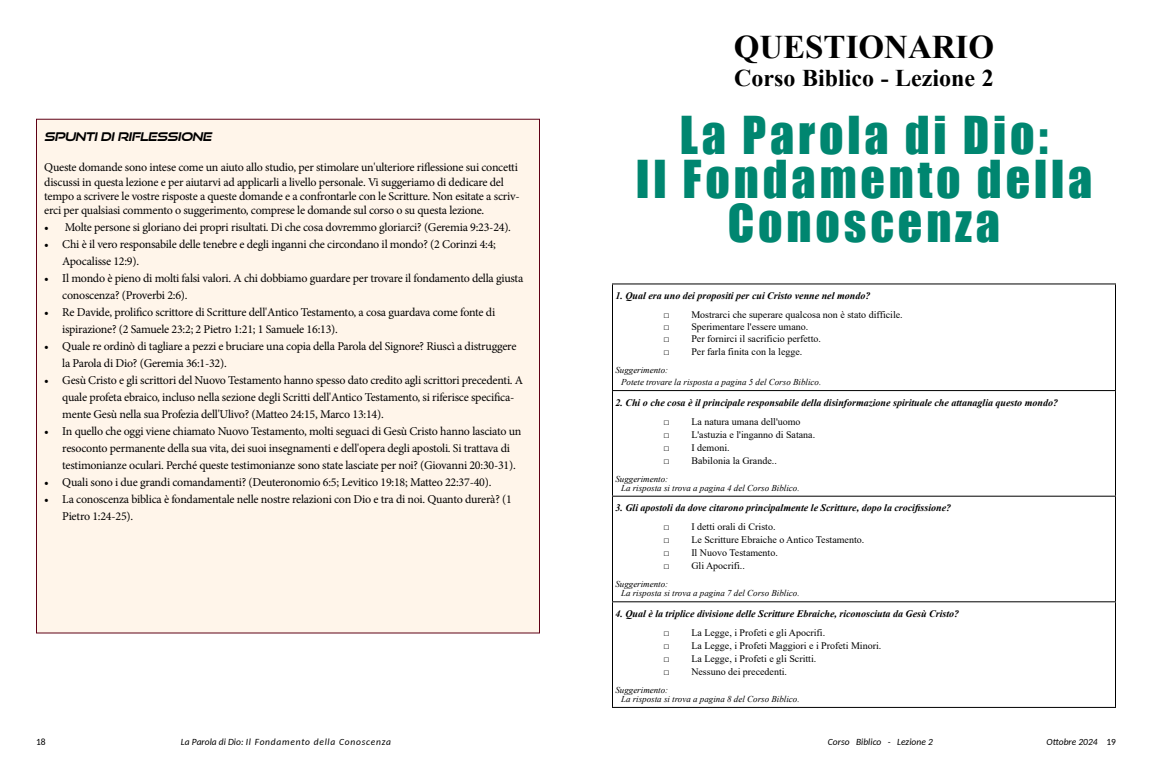
<style>
.page{position:relative;width:1152px;height:774px;background:#fff}
.page>*{position:absolute;margin:0;border:0;box-sizing:border-box;transform-origin:0 0}
.t1{font:48px/44px "Impact";letter-spacing:.08em;color:#008670;text-align:center}
.t2{font:700 33px "Times New Roman";color:#000}
.t3{font:700 24px "Times New Roman";color:#000}
.t4{font:12px/17px "Minion Pro";letter-spacing:-.02em;color:#000}
.t5{font:italic 700 12px "Good Times Rg";letter-spacing:-.02em;color:#000}
.t6{font:10px "Times New Roman";color:#000}
.t7{font:italic 700 10px "Times New Roman";color:#000}
.t8{font:italic 9.5px "Carlito";letter-spacing:.08em;color:#000}
.t9{font:italic 9.5px "Carlito";color:#000}
.t10{font:9.5px "Carlito";color:#000}
.t11{font:italic 9px/9px "Times New Roman";color:#000}
.s1{font-style:normal}
</style>
<div class="page">
<div style="left:36px;top:119px;width:504px;height:515px;background:#fff5ea;border:1px solid #5e0015"></div>
<hr style="left:612px;top:283px;width:504px;height:1px;background:#000">
<hr style="left:612px;top:284px;width:1px;height:106px;background:#000">
<hr style="left:1115px;top:284px;width:1px;height:106px;background:#000">
<hr style="left:612px;top:390px;width:504px;height:1px;background:#000">
<hr style="left:612px;top:391px;width:1px;height:105px;background:#000">
<hr style="left:1115px;top:391px;width:1px;height:105px;background:#000">
<hr style="left:612px;top:496px;width:504px;height:1px;background:#000">
<hr style="left:612px;top:497px;width:1px;height:104px;background:#000">
<hr style="left:1115px;top:497px;width:1px;height:104px;background:#000">
<hr style="left:612px;top:601px;width:504px;height:1px;background:#000">
<hr style="left:612px;top:602px;width:1px;height:105px;background:#000">
<hr style="left:1115px;top:602px;width:1px;height:105px;background:#000">
<hr style="left:612px;top:707px;width:504px;height:1px;background:#000">
<p class="t5" style="left:44px;top:130px;width:169px">SPUNTI DI RIFLESSIONE</p>
<p class="t4" style="left:44px;top:160px;width:477px;line-height:14.4px">Queste domande sono intese come un aiuto allo studio, per stimolare un'ulteriore riflessione sui concetti discussi in questa lezione e per aiutarvi ad applicarli a livello personale. Vi suggeriamo di dedicare del tempo a scrivere le vostre risposte a queste domande e a confrontarle con le Scritture. Non esitate a scriv&shy;erci per qualsiasi commento o suggerimento, comprese le domande sul corso o su questa lezione.</p>
<p class="t4" style="left:44px;top:219px;width:468px">• Molte persone si gloriano dei propri risultati. Di che cosa dovremmo gloriarci? (Geremia 9:23-24).</p>
<p class="t4" style="left:62px;top:236px;width:435px;text-indent:-18px">• Chi è il vero responsabile delle tenebre e degli inganni che circondano il mondo? (2 Corinzi 4:4;<br>Apocalisse 12:9).</p>
<p class="t4" style="left:62px;top:270px;width:463px;text-indent:-18px">• Il mondo è pieno di molti falsi valori. A chi dobbiamo guardare per trovare il fondamento della giusta conoscenza? (Proverbi 2:6).</p>
<p class="t4" style="left:62px;top:304px;width:435px;text-indent:-18px">• Re Davide, prolifico scrittore di Scritture dell'Antico Testamento, a cosa guardava come fonte di ispirazione? (2 Samuele 23:2; 2 Pietro 1:21; 1 Samuele 16:13).</p>
<p class="t4" style="left:62px;top:338px;width:456px;text-indent:-18px">• Quale re ordinò di tagliare a pezzi e bruciare una copia della Parola del Signore? Riuscì a distruggere la Parola di Dio? (Geremia 36:1-32).</p>
<p class="t4" style="left:62px;top:372px;width:462px;text-indent:-18px">• Gesù Cristo e gli scrittori del Nuovo Testamento hanno spesso dato credito agli scrittori precedenti. A quale profeta ebraico, incluso nella sezione degli Scritti dell'Antico Testamento, si riferisce specifica&shy;mente Gesù nella sua Profezia dell'Ulivo? (Matteo 24:15, Marco 13:14).</p>
<p class="t4" style="left:62px;top:423px;width:461px;text-indent:-18px">• In quello che oggi viene chiamato Nuovo Testamento, molti seguaci di Gesù Cristo hanno lasciato un resoconto permanente della sua vita, dei suoi insegnamenti e dell'opera degli apostoli. Si trattava di testimonianze oculari. Perché queste testimonianze sono state lasciate per noi? (Giovanni 20:30-31).</p>
<p class="t4" style="left:44px;top:474px;width:449px">• Quali sono i due grandi comandamenti? (Deuteronomio 6:5; Levitico 19:18; Matteo 22:37-40).</p>
<p class="t4" style="left:62px;top:491px;width:451px;text-indent:-18px">• La conoscenza biblica è fondamentale nelle nostre relazioni con Dio e tra di noi. Quanto durerà? (1<br>Pietro 1:24-25).</p>
<h2 class="t2" style="left:734px;top:24px;width:262px">QUESTIONARIO</h2>
<h3 class="t3" style="left:734px;top:61px;width:261px">Corso Biblico - Lezione 2</h3>
<h1 class="t1" style="left:636px;top:112px;width:458px">La Parola di Dio:<br>Il Fondamento della<br>Conoscenza</h1>
<p class="t7" style="left:615px;top:289px;width:257px">1. Qual era uno dei propositi per cui Cristo venne nel mondo?</p>
<p class="t6" style="left:663px;top:308px;width:241px">□ Mostrarci che superare qualcosa non è stato difficile.</p>
<p class="t6" style="left:663px;top:320px;width:147px">□ Sperimentare l'essere umano.</p>
<p class="t6" style="left:663px;top:332px;width:159px">□ Per fornirci il sacrificio perfetto.</p>
<p class="t6" style="left:663px;top:345px;width:141px">□ Per farla finita con la legge.</p>
<p class="t11" style="left:621px;top:364px;width:202px;line-height:12px;text-indent:-6px">Suggerimento:<br>Potete trovare la risposta a pagina 5 del Corso Biblico.</p>
<p class="t7" style="left:615px;top:396px;width:444px">2. Chi o che cosa è il principale responsabile della disinformazione spirituale che attanaglia questo mondo?</p>
<p class="t6" style="left:663px;top:414px;width:139px">□ La natura umana dell'uomo</p>
<p class="t6" style="left:663px;top:427px;width:153px">□ L'astuzia e l'inganno di Satana.</p>
<p class="t6" style="left:663px;top:440px;width:68px">□ I demoni.</p>
<p class="t6" style="left:663px;top:453px;width:115px">□ Babilonia la Grande..</p>
<p class="t11" style="left:621px;top:474px;width:180px;text-indent:-6px">Suggerimento:<br>La risposta si trova a pagina 4 del Corso Biblico.</p>
<p class="t7" style="left:615px;top:501px;width:337px">3. Gli apostoli da dove citarono principalmente le Scritture, dopo la crocifissione?</p>
<p class="t6" style="left:663px;top:520px;width:114px">□ I detti orali di Cristo.</p>
<p class="t6" style="left:663px;top:533px;width:202px">□ Le Scritture Ebraiche o Antico Testamento.</p>
<p class="t6" style="left:663px;top:546px;width:116px">□ Il Nuovo Testamento.</p>
<p class="t6" style="left:663px;top:559px;width:83px">□ Gli Apocrifi..</p>
<p class="t11" style="left:621px;top:579px;width:180px;text-indent:-6px">Suggerimento:<br>La risposta si trova a pagina 7 del Corso Biblico.</p>
<p class="t7" style="left:615px;top:607px;width:345px">4. Qual è la triplice divisione delle Scritture Ebraiche, riconosciuta da Gesù Cristo?</p>
<p class="t6" style="left:663px;top:625px;width:163px">□ La Legge, i Profeti e gli Apocrifi.</p>
<p class="t6" style="left:663px;top:638px;width:219px">□ La Legge, i Profeti Maggiori e i Profeti Minori.</p>
<p class="t6" style="left:663px;top:651px;width:154px">□ La Legge, i Profeti e gli Scritti.</p>
<p class="t6" style="left:663px;top:664px;width:125px">□ Nessuno dei precedenti.</p>
<p class="t11" style="left:621px;top:685px;width:180px;text-indent:-6px">Suggerimento:<br>La risposta si trova a pagina 8 del Corso Biblico.</p>
<p class="t10" style="left:36px;top:736px;width:11px">18</p>
<p class="t8" style="left:181px;top:736px;width:212px">La Parola di Dio: Il Fondamento della Conoscenza</p>
<p class="t9" style="left:828px;top:736px;width:106px">Corso Biblico - Lezione 2</p>
<p class="t9" style="left:1047px;top:736px;width:71px">Ottobre 2024 <span class="s1">19</span></p>
</div>
